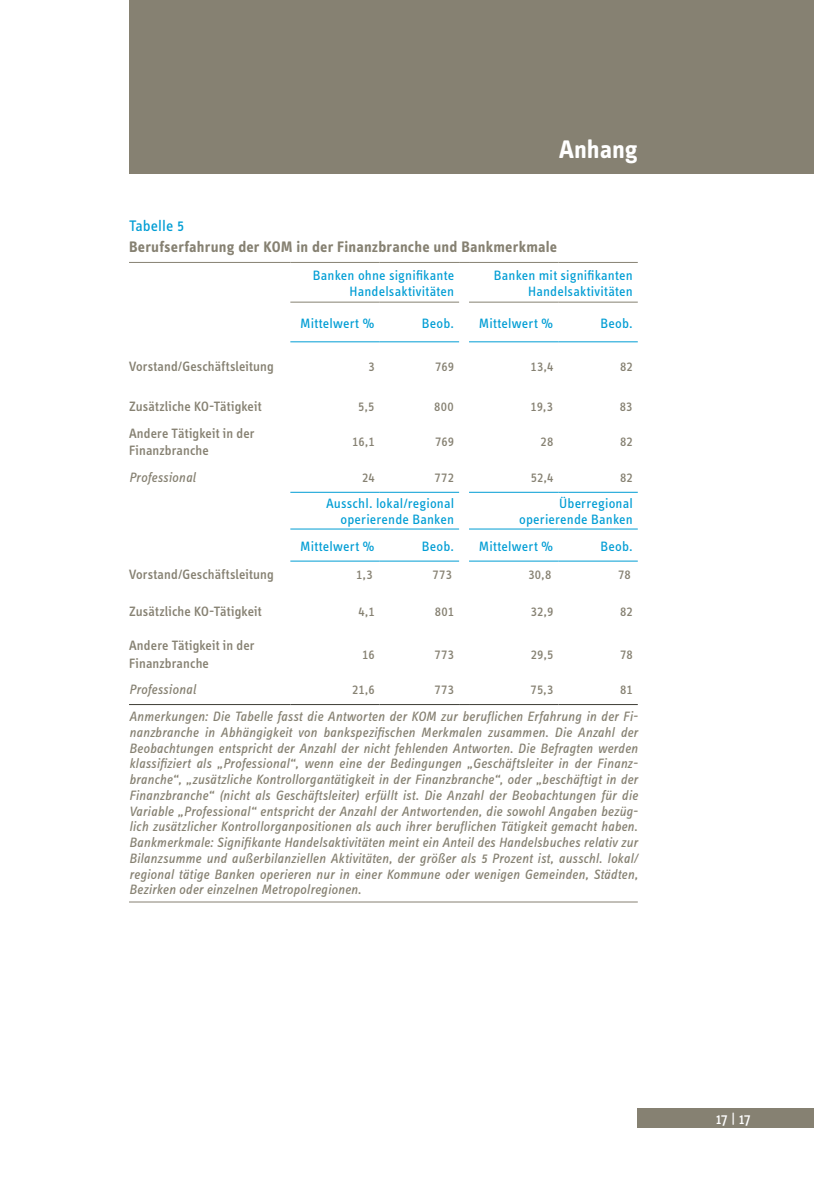
<style>
.page{position:relative;width:814px;height:1181px;background:#fff}
.page>*{position:absolute;margin:0;border:0;box-sizing:border-box;transform-origin:0 0}
.t1{font:700 26.25px "Info OT Text";color:#fff}
.t2{font:700 15.75px "Info OT Text";letter-spacing:.01em;color:#868172}
.t3{font:15.75px "Info OT Text";letter-spacing:.005em;color:#009dd4}
.t4{font:15.75px "Info OT Text";color:#fff}
.t5{font:italic 14px/15.8px "Info OT Text";letter-spacing:.01em;color:#868172;text-align:justify}
.t6{font:14px/15.8px "Info OT Text";letter-spacing:.01em;color:#009dd4;text-align:right}
.t7{font:500 14px/17.5px "Info OT Disp";letter-spacing:.01em;color:#868172}
.t8{font:14px "Info OT Text";letter-spacing:.01em;color:#868172}
.t9{font:italic 14px "Info OT Disp";letter-spacing:.01em;color:#868172}
</style>
<div class="page">
<div style="left:129px;top:0;width:685px;height:174px;background:#868172"></div>
<div style="left:637px;top:1107px;width:177px;height:20px;background:#868172"></div>
<hr style="left:129px;top:901px;width:508px;height:1px;background:#868172">
<hr style="left:290px;top:341px;width:89px;height:1px;background:#009dd4">
<hr style="left:379px;top:341px;width:80px;height:1px;background:#009dd4">
<hr style="left:469px;top:341px;width:89px;height:1px;background:#009dd4">
<hr style="left:558px;top:341px;width:79px;height:1px;background:#009dd4">
<hr style="left:290px;top:302px;width:89px;height:1px;background:#868172">
<hr style="left:379px;top:302px;width:80px;height:1px;background:#868172">
<hr style="left:469px;top:302px;width:89px;height:1px;background:#868172">
<hr style="left:558px;top:302px;width:79px;height:1px;background:#868172">
<hr style="left:290px;top:492px;width:89px;height:1px;background:#009dd4">
<hr style="left:379px;top:492px;width:80px;height:1px;background:#009dd4">
<hr style="left:469px;top:492px;width:89px;height:1px;background:#009dd4">
<hr style="left:558px;top:492px;width:79px;height:1px;background:#009dd4">
<hr style="left:290px;top:560px;width:89px;height:1px;background:#009dd4">
<hr style="left:379px;top:560px;width:80px;height:1px;background:#009dd4">
<hr style="left:469px;top:560px;width:89px;height:1px;background:#009dd4">
<hr style="left:558px;top:560px;width:79px;height:1px;background:#009dd4">
<hr style="left:129px;top:262px;width:161px;height:1px;background:#868172">
<hr style="left:290px;top:262px;width:89px;height:1px;background:#868172">
<hr style="left:379px;top:262px;width:80px;height:1px;background:#868172">
<hr style="left:469px;top:262px;width:89px;height:1px;background:#868172">
<hr style="left:558px;top:262px;width:79px;height:1px;background:#868172">
<hr style="left:129px;top:704px;width:161px;height:1px;background:#3e3d35">
<hr style="left:290px;top:704px;width:89px;height:1px;background:#3e3d35">
<hr style="left:379px;top:704px;width:80px;height:1px;background:#3e3d35">
<hr style="left:469px;top:704px;width:89px;height:1px;background:#3e3d35">
<hr style="left:558px;top:704px;width:79px;height:1px;background:#3e3d35">
<hr style="left:290px;top:528px;width:89px;height:1px;background:#009dd4">
<hr style="left:379px;top:528px;width:80px;height:1px;background:#009dd4">
<hr style="left:469px;top:528px;width:89px;height:1px;background:#009dd4">
<hr style="left:558px;top:528px;width:79px;height:1px;background:#009dd4">
<h1 class="t1" style="left:559px;top:133px;width:80px">Anhang</h1>
<p class="t3" style="left:129px;top:216px;width:57px">Tabelle 5</p>
<p class="t2" style="left:129px;top:237px;width:429px">Berufserfahrung der KOM in der Finanzbranche und Bankmerkmale</p>
<p class="t6" style="left:313px;top:267px;width:143px">Banken ohne signifikante<br>Handelsaktivitäten</p>
<p class="t6" style="left:494px;top:267px;width:140px">Banken mit signifikanten<br>Handelsaktivitäten</p>
<p class="t6" style="left:300px;top:315px;width:76px">Mittelwert %</p>
<p class="t6" style="left:422px;top:315px;width:34px">Beob.</p>
<p class="t6" style="left:479px;top:315px;width:76px">Mittelwert %</p>
<p class="t6" style="left:600px;top:315px;width:34px">Beob.</p>
<p class="t7" style="left:129px;top:357px;width:146px">Vorstand/Geschäftsleitung</p>
<p class="t8" style="left:368px;top:358px;width:8px">3</p>
<p class="t8" style="left:435px;top:358px;width:20px">769</p>
<p class="t8" style="left:530px;top:358px;width:24px">13,4</p>
<p class="t8" style="left:620px;top:358px;width:14px">82</p>
<p class="t7" style="left:129px;top:397px;width:134px">Zusätzliche KO-Tätigkeit</p>
<p class="t8" style="left:358px;top:398px;width:18px">5,5</p>
<p class="t8" style="left:434px;top:398px;width:21px">800</p>
<p class="t8" style="left:530px;top:398px;width:24px">19,3</p>
<p class="t8" style="left:619px;top:398px;width:14px">83</p>
<p class="t7" style="left:129px;top:424px;width:127px">Andere Tätigkeit in der<br>Finanzbranche</p>
<p class="t8" style="left:352px;top:433px;width:24px">16,1</p>
<p class="t8" style="left:435px;top:433px;width:20px">769</p>
<p class="t8" style="left:540px;top:433px;width:14px">28</p>
<p class="t8" style="left:620px;top:433px;width:14px">82</p>
<p class="t9" style="left:129px;top:468px;width:68px">Professional</p>
<p class="t8" style="left:362px;top:468px;width:14px">24</p>
<p class="t8" style="left:434px;top:468px;width:21px">772</p>
<p class="t8" style="left:530px;top:468px;width:24px">52,4</p>
<p class="t8" style="left:620px;top:468px;width:14px">82</p>
<p class="t6" style="left:326px;top:495px;width:130px">Ausschl. lokal/regional operierende Banken</p>
<p class="t6" style="left:519px;top:495px;width:115px">Überregional operierende Banken</p>
<p class="t6" style="left:300px;top:538px;width:76px">Mittelwert %</p>
<p class="t6" style="left:422px;top:538px;width:34px">Beob.</p>
<p class="t6" style="left:479px;top:538px;width:76px">Mittelwert %</p>
<p class="t6" style="left:600px;top:538px;width:34px">Beob.</p>
<p class="t7" style="left:129px;top:565px;width:146px">Vorstand/Geschäftsleitung</p>
<p class="t8" style="left:356px;top:566px;width:18px">1,3</p>
<p class="t8" style="left:432px;top:566px;width:21px">773</p>
<p class="t8" style="left:528px;top:566px;width:24px">30,8</p>
<p class="t8" style="left:618px;top:566px;width:14px">78</p>
<p class="t7" style="left:129px;top:602px;width:134px">Zusätzliche KO-Tätigkeit</p>
<p class="t8" style="left:358px;top:602px;width:18px">4,1</p>
<p class="t8" style="left:435px;top:602px;width:21px">801</p>
<p class="t8" style="left:531px;top:602px;width:24px">32,9</p>
<p class="t8" style="left:620px;top:602px;width:14px">82</p>
<p class="t7" style="left:129px;top:636px;width:127px">Andere Tätigkeit in der<br>Finanzbranche</p>
<p class="t8" style="left:362px;top:645px;width:14px">16</p>
<p class="t8" style="left:434px;top:645px;width:21px">773</p>
<p class="t8" style="left:530px;top:645px;width:24px">29,5</p>
<p class="t8" style="left:620px;top:645px;width:14px">78</p>
<p class="t9" style="left:129px;top:681px;width:68px">Professional</p>
<p class="t8" style="left:352px;top:681px;width:24px">21,6</p>
<p class="t8" style="left:434px;top:681px;width:21px">773</p>
<p class="t8" style="left:530px;top:681px;width:24px">75,3</p>
<p class="t8" style="left:620px;top:681px;width:14px">81</p>
<p class="t5" style="left:129px;top:708px;width:510px">Anmerkungen: Die Tabelle fasst die Antworten der KOM zur beruflichen Erfahrung in der Fi&shy;nanzbranche in Abhängigkeit von bankspezifischen Merkmalen zusammen. Die Anzahl der Beobachtungen entspricht der Anzahl der nicht fehlenden Antworten. Die Befragten werden klassifiziert als „Professional“, wenn eine der Bedingungen „Geschäftsleiter in der Finanz&shy;branche“, „zusätzliche Kontrollorgantätigkeit in der Finanzbranche“, oder „beschäftigt in der Finanzbranche“ (nicht als Geschäftsleiter) erfüllt ist. Die Anzahl der Beobachtungen für die Variable „Professional“ entspricht der Anzahl der Antwortenden, die sowohl Angaben bezüg&shy;lich zusätzlicher Kontrollorganpositionen als auch ihrer beruflichen Tätigkeit gemacht haben.<br>Bankmerkmale: Signifikante Handelsaktivitäten meint ein Anteil des Handelsbuches relativ zur Bilanzsumme und außerbilanziellen Aktivitäten, der größer als 5 Prozent ist, ausschl. lokal/ regional tätige Banken operieren nur in einer Kommune oder wenigen Gemeinden, Städten, Bezirken oder einzelnen Metropolregionen.</p>
<p class="t4" style="left:716px;top:1109px;width:36px">17 | 17</p>
</div>
